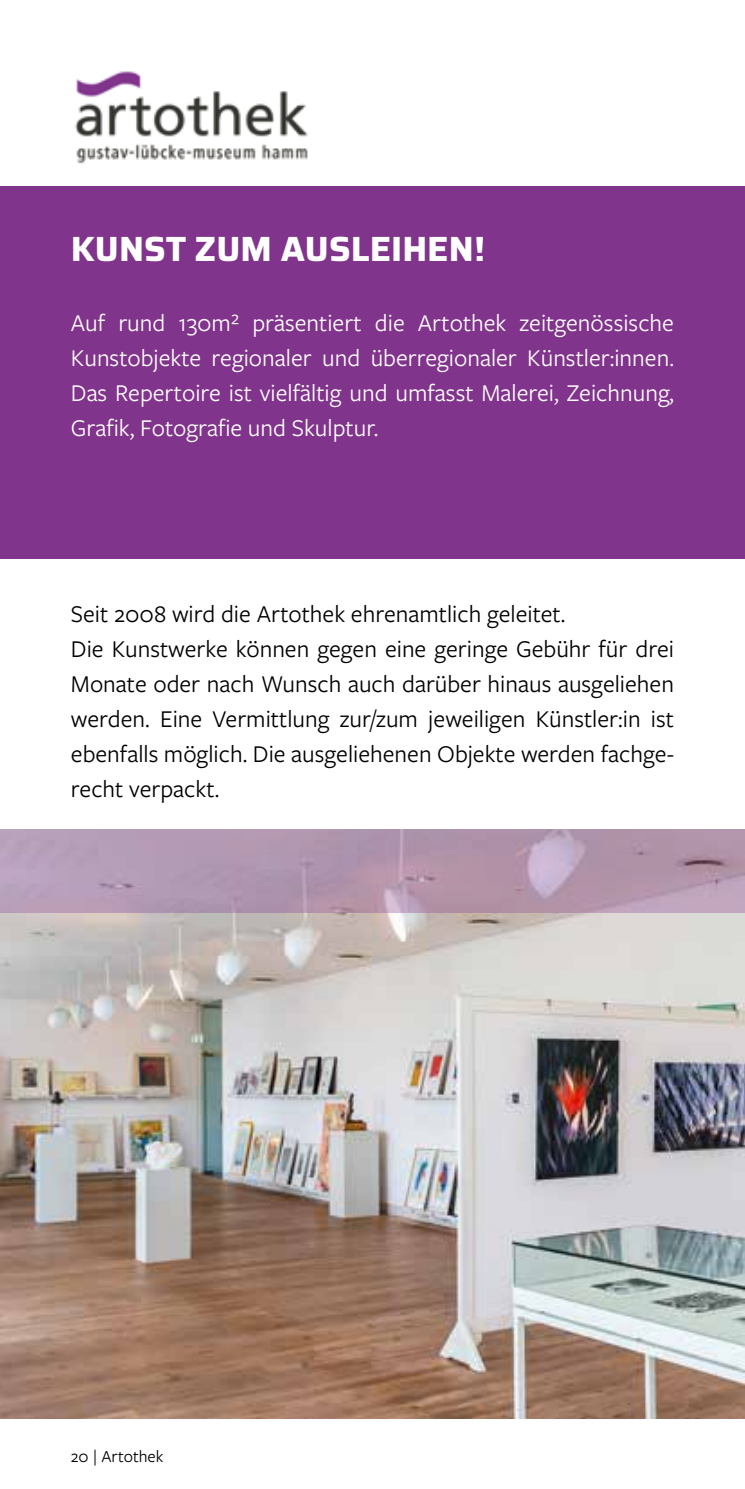
<style>
.page{position:relative;width:745px;height:1489px;background:#fff}
.page>*{position:absolute;margin:0;border:0;box-sizing:border-box;transform-origin:0 0}
.t1{font:700 35px "Saira";color:#fff}
.t2{font:25px/35px "Freight Sans Pro";color:#000}
.t3{font:25px/35px "Freight Sans Pro";color:#fff;text-align:justify}
.t4{font:17.5px "Freight Sans Pro";color:#000}
</style>
<div class="page">
<img style="left:75px;top:71px;width:233px;height:93px">
<div style="left:0;top:186px;width:744px;height:372px;background:#81348b"></div>
<img style="left:0;top:913px;width:744px;height:504px">
<svg style="left:0;top:829px;width:744px;height:84px;fill:#b296ae"></svg>
<h1 class="t1" style="left:71px;top:222px;width:415px">KUNST ZUM AUSLEIHEN!</h1>
<p class="t3" style="left:71px;top:305px;width:604px">Auf rund 130m² präsentiert die Artothek zeitgenössische Kunstobjekte regionaler und überregionaler Künstler:innen.<br>Das Repertoire ist vielfältig und umfasst Malerei, Zeichnung, Grafik, Fotografie und Skulptur.</p>
<p class="t2" style="left:71px;top:595px;width:604px">Seit 2008 wird die Artothek ehrenamtlich geleitet.<br>Die Kunstwerke können gegen eine geringe Gebühr für drei Monate oder nach Wunsch auch darüber hinaus ausgeliehen werden. Eine Vermittlung zur/zum jeweiligen Künstler:in ist ebenfalls möglich. Die ausgeliehenen Objekte werden fachge&shy;recht verpackt.</p>
<p class="t4" style="left:71px;top:1444px;width:94px">20 | Artothek</p>
</div>
